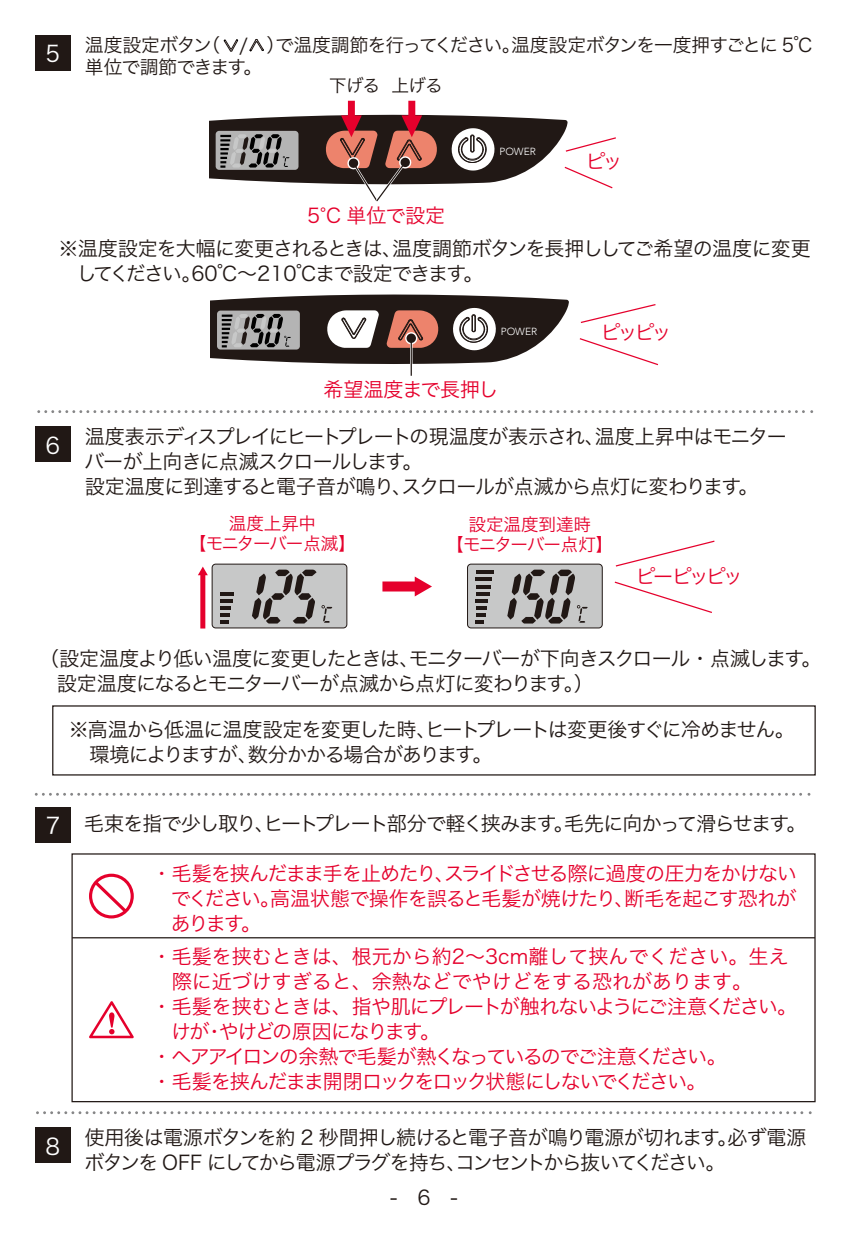
<style>
.page{position:relative;width:851px;height:1241px;background:#fff}
.page>*{position:absolute;margin:0;border:0;box-sizing:border-box;transform-origin:0 0}
.t1{font:22.5px "Hira Kaku Pro W3";color:#fff}
.t2{font:20px/25px "Hira Kaku Pro W3";letter-spacing:-.06em;color:#211815}
.t3{font:20px/25px "Hira Kaku Pro W3";letter-spacing:-.04em;color:#e5002c;text-align:justify}
.t4{font:20px "Hira Kaku Pro W3";color:#e5002c}
.t5{font:20px "Hira Kaku Pro W3";letter-spacing:-.09em;color:#e5002c}
.t6{font:20px "Hira Kaku Pro W3";letter-spacing:-.08em;color:#e5002c}
.t7{font:20px "Hira Kaku Pro W3";letter-spacing:-.015em;color:#e5002c}
.t8{font:18.75px/22.5px "Hira Kaku Pro W3";letter-spacing:-.045em;color:#211815}
.t9{font:17.5px/20px "Hira Kaku Pro W3";color:#e5002c;text-align:center}
.t10{font:17.5px/20px "Hira Kaku Pro W3";letter-spacing:-.02em;color:#e5002c;text-align:center}
.t11{font:17.5px "Hira Kaku Pro W3";letter-spacing:-.045em;color:#211815}
.t12{font:300 10.25px "Avenir";color:#fff}
</style>
<div class="page">
<svg style="left:36px;top:1111px;width:775px;height:2px"></svg>
<div style="left:35px;top:1127px;width:36px;height:35px;background:#211815"></div>
<div style="left:35px;top:806px;width:36px;height:36px;background:#211815"></div>
<div style="left:35px;top:426px;width:36px;height:36px;background:#211815"></div>
<div style="left:212px;top:564px;width:135px;height:64px;background:#c7c8c8;border-radius:4px"></div>
<div style="left:212px;top:563px;width:135px;height:65px;border:1px solid #211815;border-radius:4px"></div>
<svg style="left:252px;top:569px;width:80px;height:54px"></svg>
<svg style="left:220px;top:592px;width:14px;height:3px"></svg>
<svg style="left:220px;top:599px;width:12px;height:24px"></svg>
<div style="left:467px;top:564px;width:135px;height:64px;background:#c7c8c8;border-radius:4px"></div>
<div style="left:467px;top:563px;width:135px;height:65px;border:1px solid #211815;border-radius:4px"></div>
<svg style="left:507px;top:569px;width:80px;height:54px"></svg>
<hr style="left:476px;top:570px;width:17px;height:4px;background:#211815">
<hr style="left:476px;top:577px;width:16px;height:4px;background:#211815">
<svg style="left:476px;top:585px;width:14px;height:3px"></svg>
<svg style="left:476px;top:592px;width:13px;height:3px"></svg>
<svg style="left:476px;top:599px;width:12px;height:24px"></svg>
<div style="left:382px;top:581px;width:35px;height:10px;background:#e5002c"></div>
<svg style="left:414px;top:576px;width:18px;height:20px"></svg>
<div style="left:200px;top:573px;width:5px;height:55px;background:#e5002c"></div>
<svg style="left:198px;top:566px;width:10px;height:9px"></svg>
<svg style="left:89px;top:873px;width:45px;height:45px"></svg>
<div style="left:71px;top:853px;width:744px;height:249px;border:1px solid #211815"></div>
<hr style="left:72px;top:937px;width:742px;height:1px;background:#211815">
<svg style="left:89px;top:1001px;width:45px;height:37px"></svg>
<svg style="left:35px;top:792px;width:775px;height:3px"></svg>
<svg style="left:37px;top:410px;width:767px;height:3px"></svg>
<div style="left:35px;top:35px;width:36px;height:36px;background:#211815"></div>
<svg style="left:223px;top:39px;width:16px;height:13px"></svg>
<svg style="left:249px;top:39px;width:15px;height:13px"></svg>
<div style="left:408px;top:101px;width:7px;height:20px;background:#e5002c"></div>
<div style="left:348px;top:101px;width:7px;height:20px;background:#e5002c"></div>
<svg style="left:210px;top:294px;width:358px;height:70px"></svg>
<svg style="left:580px;top:304px;width:76px;height:19px"></svg>
<svg style="left:579px;top:338px;width:79px;height:28px"></svg>
<svg style="left:615px;top:540px;width:100px;height:27px"></svg>
<svg style="left:614px;top:581px;width:98px;height:32px"></svg>
<svg style="left:209px;top:115px;width:407px;height:87px"></svg>
<svg style="left:405px;top:332px;width:12px;height:12px"></svg>
<hr style="left:410px;top:338px;width:2px;height:38px;background:#211815">
<svg style="left:406px;top:333px;width:10px;height:10px"></svg>
<p class="t1" style="left:46px;top:34px;width:16px">5</p>
<p class="t8" style="left:85px;top:32px;width:729px">温度設定ボタン（　/　）で温度調節を行ってください。温度設定ボタンを一度押すごとに 5℃単位で調節できます。</p>
<p class="t11" style="left:329px;top:69px;width:115px">下げる 上げる</p>
<p class="t12" style="left:499px;top:146px;width:38px">POWER</p>
<p class="t3" style="left:585px;top:147px;width:38px">ピッ</p>
<p class="t3" style="left:307px;top:201px;width:139px">5°C 単位で設定</p>
<p class="t2" style="left:77px;top:234px;width:735px;text-indent:-18px">※温度設定を大幅に変更されるときは、温度調節ボタンを長押ししてご希望の温度に変更してください。60℃～210℃まで設定できます。</p>
<p class="t1" style="left:46px;top:425px;width:16px">6</p>
<p class="t12" style="left:500px;top:325px;width:38px">POWER</p>
<p class="t7" style="left:323px;top:372px;width:177px">希望温度まで長押し</p>
<p class="t3" style="left:600px;top:318px;width:72px">ピッピッ</p>
<p class="t2" style="left:84px;top:423px;width:703px">温度表示ディスプレイにヒートプレートの現温度が表示され、温度上昇中はモニターバーが上向きに点滅スクロールします。<br>設定温度に到達すると電子音が鳴り、スクロールが点滅から点灯に変わります。</p>
<p class="t10" style="left:189px;top:512px;width:169px">温度上昇中<br>【モニターバー点滅】</p>
<p class="t9" style="left:446px;top:513px;width:169px">設定温度到達時<br>【モニターバー点灯】</p>
<p class="t3" style="left:635px;top:562px;width:109px">ピーピッピッ</p>
<p class="t2" style="left:57px;top:644px;width:766px;text-indent:-18px">（設定温度より低い温度に変更したときは、モニターバーが下向きスクロール・点滅します。設定温度になるとモニターバーが点滅から点灯に変わります。）</p>
<p class="t2" style="left:90px;top:715px;width:706px;text-indent:-21px">※高温から低温に温度設定を変更した時、ヒートプレートは変更後すぐに冷めません。環境によりますが、数分かかる場合があります。</p>
<p class="t1" style="left:46px;top:805px;width:16px">7</p>
<p class="t1" style="left:46px;top:1125px;width:16px">8</p>
<p class="t2" style="left:84px;top:809px;width:723px">毛束を指で少し取り、ヒートプレート部分で軽く挟みます。毛先に向かって滑らせます。</p>
<p class="t3" style="left:171px;top:859px;width:627px;text-indent:-19px">・毛髪を挟んだまま手を止めたり､スライドさせる際に過度の圧力をかけないでください。高温状態で操作を誤ると毛髪が焼けたり､断毛を起こす恐れがあります。</p>
<p class="t4" style="left:152px;top:938px;width:638px">・毛髪を挟むときは、根元から約2～3cm離して挟んでください。生え</p>
<p class="t4" style="left:172px;top:963px;width:582px">際に近づけすぎると、余熱などでやけどをする恐れがあります。</p>
<p class="t3" style="left:152px;top:992px;width:646px">・毛髪を挟むときは、指や肌にプレートが触れないようにご注意ください。</p>
<p class="t6" style="left:171px;top:1013px;width:270px">けが・やけどの原因になります。</p>
<p class="t5" style="left:152px;top:1038px;width:576px">・ヘアアイロンの余熱で毛髪が熱くなっているのでご注意ください。</p>
<p class="t5" style="left:152px;top:1063px;width:556px">・毛髪を挟んだまま開閉ロックをロック状態にしないでください。</p>
<p class="t2" style="left:84px;top:1123px;width:723px">使用後は電源ボタンを約 2 秒間押し続けると電子音が鳴り電源が切れます。必ず電源ボタンを OFF にしてから電源プラグを持ち、コンセントから抜いてください。</p>
<p class="t2" style="left:390px;top:1183px;width:69px">- 6 -</p>
</div>
